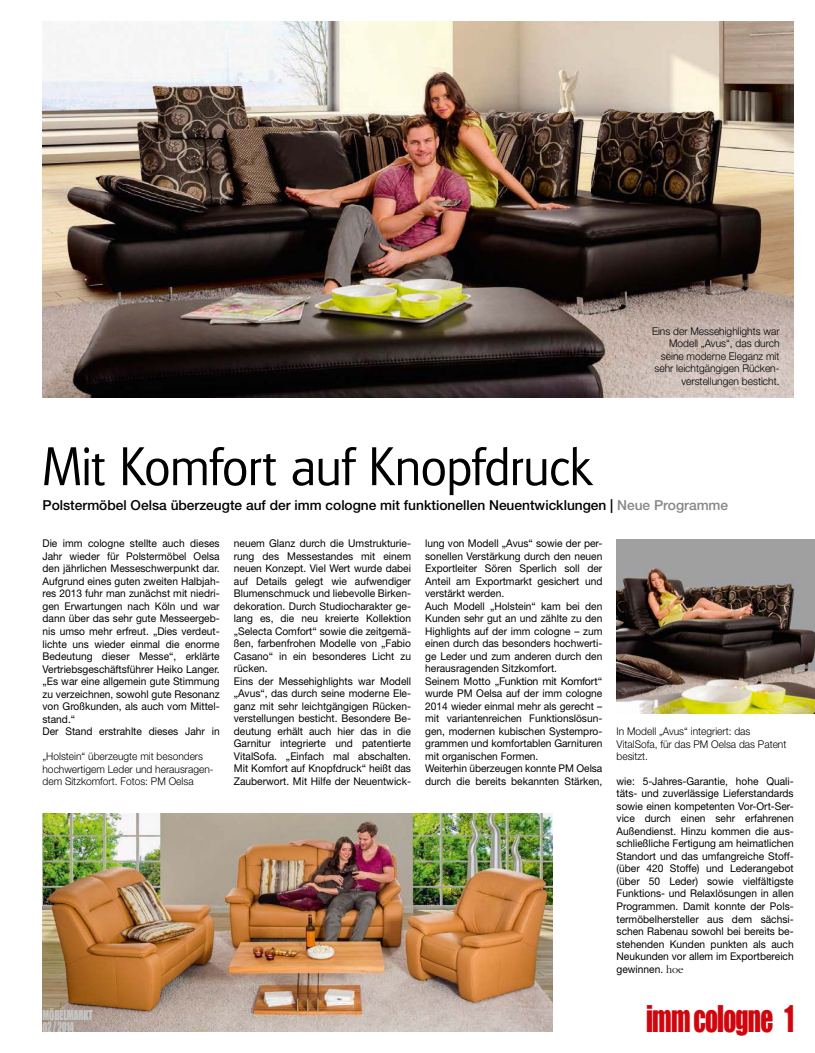
<style>
.page{position:relative;width:815px;height:1053px;background:#fff}
.page>*{position:absolute;margin:0;border:0;box-sizing:border-box;transform-origin:0 0}
.t1{font:300 52.5px "Glasgow";letter-spacing:-.01em;color:#000}
.t2{font:33.75px "Impact";letter-spacing:-.03em;color:#d1050c;scale:.75 1}
.t3{font:500 13.75px "Helvetica Neue LT Std";color:#000}
.t4{font:12.5px/11.9px "Impact";letter-spacing:-.015em;color:#c5c6c6;scale:.77 1}
.t5{font:10.62px/12.5px "Helvetica Neue LT Std";color:#000;scale:.96 1}
.t6{font:300 10.62px/12.5px "Helvetica Neue LT Std";color:#000;scale:.96 1}
.t7{font:10.62px "Helvetica Neue";letter-spacing:-.025em;color:#000}
.s1{color:#878786}
.s2{font-family:"ITC Garamond Std";font-weight:300;font-size:11.25px}
</style>
<div class="page">
<img style="left:43px;top:21px;width:751px;height:376px">
<img style="left:43px;top:813px;width:510px;height:218px">
<img style="left:617px;top:539px;width:198px;height:174px">
<p class="t6" style="left:652px;top:324px;width:134px;text-align:right">Eins der Messehighlights war<br>Modell „Avus“, das durch seine moderne Eleganz mit sehr leichtgängigen Rücken&shy;verstellungen besticht.</p>
<p class="t1" style="left:43px;top:435px;width:551px">Mit Komfort auf Knopfdruck</p>
<p class="t3" style="left:43px;top:497px;width:687px">Polstermöbel Oelsa überzeugte auf der imm cologne mit funktionellen Neuentwicklungen | <span class="s1">Neue Programme</span></p>
<p class="t5" style="left:43px;top:537px;width:186px">Die imm cologne stellte auch dieses Jahr wieder für Polstermöbel Oelsa den jährlichen Messeschwerpunkt dar.<br>Aufgrund eines guten zweiten Halbjah&shy;res 2013 fuhr man zunächst mit niedri&shy;gen Erwartungen nach Köln und war dann über das sehr gute Messeergeb&shy;nis umso mehr erfreut. „Dies verdeut&shy;lichte uns wieder einmal die enorme Bedeutung dieser Messe“, erklärte Vertriebsgeschäftsführer Heiko Langer. „Es war eine allgemein gute Stimmung zu verzeichnen, sowohl gute Resonanz von Großkunden, als auch vom Mittel&shy;stand.“<br>Der Stand erstrahlte dieses Jahr in</p>
<p class="t5" style="left:234px;top:537px;width:186px">neuem Glanz durch die Umstrukturie&shy;rung des Messestandes mit einem neuen Konzept. Viel Wert wurde dabei auf Details gelegt wie aufwendiger Blumenschmuck und liebevolle Birken&shy;dekoration. Durch Studiocharakter ge&shy;lang es, die neu kreierte Kollektion „Selecta Comfort“ sowie die zeitgemä&shy;ßen, farbenfrohen Modelle von „Fabio Casano“ in ein besonderes Licht zu rücken.<br>Eins der Messehighlights war Modell „Avus“, das durch seine moderne Ele&shy;ganz mit sehr leichtgängigen Rücken&shy;verstellungen besticht. Besondere Be&shy;deutung erhält auch hier das in die Garnitur integrierte und patentierte VitalSofa. „Einfach mal abschalten.<br>Mit Komfort auf Knopfdruck“ heißt das Zauberwort. Mit Hilfe der Neuentwick-</p>
<p class="t5" style="left:425px;top:537px;width:186px">lung von Modell „Avus“ sowie der per&shy;sonellen Verstärkung durch den neuen Exportleiter Sören Sperlich soll der Anteil am Exportmarkt gesichert und verstärkt werden.<br>Auch Modell „Holstein“ kam bei den Kunden sehr gut an und zählte zu den Highlights auf der imm cologne – zum einen durch das besonders hochwerti&shy;ge Leder und zum anderen durch den herausragenden Sitzkomfort.<br>Seinem Motto Komfort mit Funktion wurde PM Oelsa auf der imm cologne 2014 wieder einmal mehr als gerecht – mit variantenreichen Funktionslösun&shy;gen, modernen kubischen Systempro&shy;grammen und komfortablen Garnituren mit organischen Formen.<br>Weiterhin überzeugen konnte PM Oelsa durch die bereits bekannten Stärken,</p>
<p class="t7" style="left:495px;top:673px;width:109px">„Funktion mit Komfort“</p>
<p class="t6" style="left:617px;top:724px;width:178px">In Modell „Avus“ integriert: das<br>VitalSofa, für das PM Oelsa das Patent</p>
<p class="t6" style="left:43px;top:749px;width:169px">„Holstein“ überzeugte mit besonders</p>
<p class="t6" style="left:617px;top:749px;width:34px">besitzt.</p>
<p class="t6" style="left:43px;top:762px;width:180px">hochwertigem Leder und herausragen&shy;dem Sitzkomfort. Fotos: PM Oelsa</p>
<p class="t5" style="left:617px;top:774px;width:186px;text-align:justify">wie: 5-Jahres-Garantie, hohe Quali&shy;täts- und zuverlässige Lieferstandards sowie einen kompetenten Vor-Ort-Ser&shy;vice durch einen sehr erfahrenen Außendienst. Hinzu kommen die aus&shy;schließliche Fertigung am heimatlichen Standort und das umfangreiche Stoff-(über 420 Stoffe) und Lederangebot (über 50 Leder) sowie vielfältigste Funktions- und Relaxlösungen in allen Programmen. Damit konnte der Pols&shy;termöbelhersteller aus dem sächsi&shy;schen Rabenau sowohl bei bereits be&shy;stehenden Kunden punkten als auch Neukunden vor allem im Exportbereich gewinnen. <span class="s2">hoe</span></p>
<p class="t4" style="left:43px;top:1008px;width:67px">MÖBELMARKT<br>02 / 2014</p>
<p class="t2" style="left:646px;top:992px;width:199px">imm cologne 1</p>
</div>
